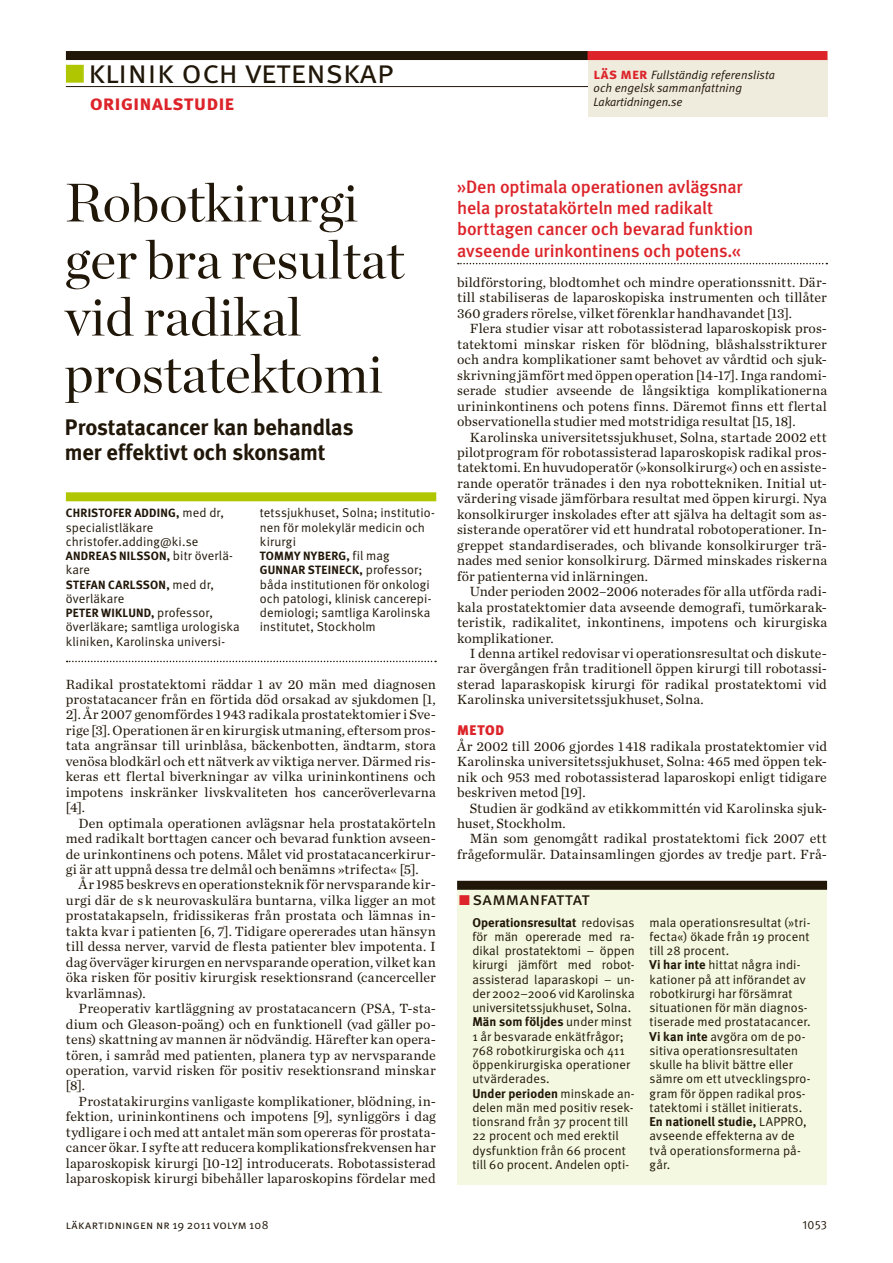
<style>
.page{position:relative;width:893px;height:1263px;background:#fff}
.page>*{position:absolute;margin:0;border:0;box-sizing:border-box;transform-origin:0 0}
.t1{font:54px/57px "Chronicle LT Display";color:#211709}
.t2{font:33px "Meta LT Normal Small Caps";color:#211709}
.t3{font:22.5px/25.5px "Meta LT Bold";letter-spacing:-.005em;color:#211709}
.t4{font:21px "Meta LT Bold Small Caps";color:#dc242a}
.t5{font:18px/21px "Meta LT Medium";letter-spacing:-.01em;color:#dc242a}
.t6{font:18px "Meta LT Book Small Caps";color:#211709}
.t7{font:13.95px/15.5px "Chronicle LT Text";letter-spacing:.01em;color:#211709;text-align:justify}
.t8{font:13.95px "Meta LT Black";color:#dc242a}
.t9{font:12.75px/14.2px "Meta LT Normal";letter-spacing:.01em;color:#211709}
.t10{font:12.75px "Meta LT Bold";letter-spacing:.005em;color:#211709}
.t11{font:12px/14.2px "Meta LT Bold";letter-spacing:.11em;color:#211709;text-align:center}
.t12{font:italic 12px/13.5px "Meta LT Normal";letter-spacing:.005em;color:#211709}
.t13{font:12px "Meta LT Normal Small Caps";letter-spacing:.015em;color:#211709}
.t14{font:12px "Meta LT Bold";letter-spacing:.09em;color:#211709}
.t15{font:12px "Meta LT Bold";letter-spacing:.145em;color:#211709}
.t16{font:12px "Meta LT Normal Utilities";color:#211709}
.s1{color:#afc600}
.s2{font-family:"Meta LT Bold Small Caps";font-style:normal;font-size:15px;color:#dc242a}
.s3{font-family:"Meta LT Normal";font-size:12.75px}
.s4{color:#dc242a}
.s5{font-family:"Meta LT Normal"}
.s6{font-family:"Meta LT Bold"}
</style>
<div class="page">
<div style="left:66px;top:51px;width:761px;height:9px;background:#211709"></div>
<hr style="left:66px;top:86px;width:761px;height:1px;background:#211709">
<div style="left:66px;top:65px;width:18px;height:18px;border:2px solid #afc600"></div>
<div style="left:588px;top:51px;width:239px;height:66px;background:#efebdd"></div>
<div style="left:588px;top:51px;width:239px;height:9px;background:#dc242a"></div>
<div style="left:457px;top:898px;width:370px;height:287px;background:#f4f8e1"></div>
<div style="left:457px;top:890px;width:370px;height:16px;background:#f4f8e1"></div>
<div style="left:457px;top:881px;width:370px;height:9px;background:#211709"></div>
<div style="left:66px;top:492px;width:370px;height:9px;background:#afc600"></div>
<svg style="left:67px;top:661px;width:369px;height:1px"></svg>
<svg style="left:458px;top:263px;width:369px;height:1px"></svg>
<h2 class="t2" style="left:66px;top:52px;width:329px"><span class="s1">■</span> klinik och vetenskap</h2>
<h3 class="t4" style="left:90px;top:90px;width:146px">originalstudie</h3>
<p class="t12" style="left:594px;top:68px;width:183px"><span class="s2">läs mer</span> Fullständig referenslista och engelsk sammanfattning<br>Lakartidningen.se</p>
<h1 class="t1" style="left:65px;top:174px;width:341px">Robotkirurgi ger bra resultat vid radikal prostatektomi</h1>
<h3 class="t3" style="left:65px;top:414px;width:290px">Prostatacancer kan behandlas mer effektivt och skonsamt</h3>
<p class="t14" style="left:66px;top:506px;width:159px">Christofer Adding, <span class="s3">med dr,</span></p>
<p class="t9" style="left:66px;top:520px;width:134px">specialistläkare christofer.adding@ki.se</p>
<p class="t11" style="left:66px;top:549px;width:168px">Andreas Nilsson, <span class="s3">bitr överlä-</span></p>
<p class="t9" style="left:66px;top:563px;width:26px">kare</p>
<p class="t15" style="left:66px;top:577px;width:150px">Stefan Carlsson, <span class="s3">med dr,</span></p>
<p class="t9" style="left:66px;top:591px;width:60px">överläkare</p>
<p class="t11" style="left:66px;top:606px;width:149px">Peter Wiklund, <span class="s3">professor,</span></p>
<p class="t9" style="left:66px;top:620px;width:175px">överläkare; samtliga urologiska kliniken, Karolinska universi-</p>
<p class="t9" style="left:260px;top:506px;width:176px">tetssjukhuset, Solna; institutio&shy;nen för molekylär medicin och kirurgi</p>
<p class="t11" style="left:260px;top:549px;width:10px">Tomm</p>
<p class="t11" style="left:260px;top:549px;width:164px">y Nyberg, <span class="s3">fil mag<br></span>Gu nnar Steineck, <span class="s3">professor;</span></p>
<p class="t9" style="left:260px;top:577px;width:173px">båda institutionen för onkologi och patologi, klinisk cancerepi&shy;demiologi; samtliga Karolinska institutet, Stockholm</p>
<p class="t7" style="left:66px;top:676px;width:371px">Radikal prostatektomi räddar 1 av 20 män med diagnosen prostatacancer från en förtida död orsakad av sjukdomen [1, 2]. År 2007 genomfördes 1943 radikala prostatektomier i Sve&shy;rige [3]. Operationen är en kirurgisk utmaning, eftersom pros&shy;tata angränsar till urinblåsa, bäckenbotten, ändtarm, stora venösa blodkärl och ett nätverk av viktiga nerver. Därmed ris&shy;keras ett flertal biverkningar av vilka urininkontinens och impotens inskränker livskvaliteten hos canceröverlevarna [4].</p>
<p class="t7" style="left:66px;top:815px;width:371px;text-indent:13px">Den optimala operationen avlägsnar hela prostatakörteln med radikalt borttagen cancer och bevarad funktion avseen&shy;de urinkontinens och potens. Målet vid prostatacancerkirur&shy;gi är att uppnå dessa tre delmål och benämns »trifecta« [5].</p>
<p class="t7" style="left:66px;top:877px;width:371px;text-indent:13px">År 1985 beskrevs en operationsteknik för nervsparande kir&shy;urgi där de sk neurovaskulära buntarna, vilka ligger an mot prostatakapseln, fridissikeras från prostata och lämnas in&shy;takta kvar i patienten [6, 7]. Tidigare opererades utan hänsyn till dessa nerver, varvid de flesta patienter blev impotenta. I dag överväger kirurgen en nervsparande operation, vilket kan öka risken för positiv kirurgisk resektionsrand (cancerceller kvarlämnas).</p>
<p class="t7" style="left:66px;top:1001px;width:371px;text-indent:13px">Preoperativ kartläggning av prostatacancern (PSA, T-sta&shy;dium och Gleason-poäng) och en funktionell (vad gäller po&shy;tens) skattning av mannen är nödvändig. Härefter kan opera&shy;tören, i samråd med patienten, planera typ av nervsparande operation, varvid risken för positiv resektionsrand minskar [8].</p>
<p class="t7" style="left:66px;top:1093px;width:371px;text-indent:13px">Prostatakirurgins vanligaste komplikationer, blödning, in&shy;fektion, urininkontinens och impotens [9], synliggörs i dag tydligare i och med att antalet män som opereras för prostata&shy;cancer ökar. I syfte att reducera komplikationsfrekvensen har laparoskopisk kirurgi [10-12] introducerats. Robotassisterad laparoskopisk kirurgi bibehåller laparoskopins fördelar med</p>
<p class="t5" style="left:457px;top:177px;width:298px">»Den optimala operationen avlägsnar hela prostatakörteln med radikalt borttagen cancer och bevarad funktion avseende urinkontinens och potens.«</p>
<p class="t7" style="left:457px;top:274px;width:371px">bildförstoring, blodtomhet och mindre operationssnitt. Där&shy;till stabiliseras de laparoskopiska instrumenten och tillåter 360 graders rörelse, vilket förenklar handhavandet [13].</p>
<p class="t7" style="left:457px;top:321px;width:371px;text-indent:13px">Flera studier visar att robotassisterad laparoskopisk pros&shy;tatektomi minskar risken för blödning, blåshalsstrikturer och andra komplikationer samt behovet av vårdtid och sjuk&shy;skrivning jämfört med öppen operation [14-17]. Inga randomi&shy;serade studier avseende de långsiktiga komplikationerna urininkontinens och potens finns. Däremot finns ett flertal observationella studier med motstridiga resultat [15, 18].</p>
<p class="t7" style="left:457px;top:429px;width:371px;text-indent:13px">Karolinska universitetssjukhuset, Solna, startade 2002 ett pilotprogram för robotassisterad laparoskopisk radikal pros&shy;tatektomi. En huvudoperatör (»konsolkirurg«) och en assiste&shy;rande operatör tränades i den nya robottekniken. Initial ut&shy;värdering visade jämförbara resultat med öppen kirurgi. Nya konsolkirurger inskolades efter att själva ha deltagit som as&shy;sisterande operatörer vid ett hundratal robotoperationer. In&shy;greppet standardiserades, och blivande konsolkirurger trä&shy;nades med senior konsolkirurg. Därmed minskades riskerna för patienterna vid inlärningen.</p>
<p class="t7" style="left:457px;top:584px;width:371px;text-indent:13px">Under perioden 2002–2006 noterades för alla utförda radi&shy;kala prostatektomier data avseende demografi, tumörkarak&shy;teristik, radikalitet, inkontinens, impotens och kirurgiska komplikationer.</p>
<p class="t7" style="left:457px;top:645px;width:371px;text-indent:13px">I denna artikel redovisar vi operationsresultat och diskute&shy;rar övergången från traditionell öppen kirurgi till robotassi&shy;sterad laparaskopisk kirurgi för radikal prostatektomi vid Karolinska universitetssjukhuset, Solna.</p>
<p class="t8" style="left:457px;top:722px;width:48px">Metod</p>
<p class="t7" style="left:457px;top:738px;width:371px">År 2002 till 2006 gjordes 1418 radikala prostatektomier vid Karolinska universitetssjukhuset, Solna: 465 med öppen tek&shy;nik och 953 med robotassisterad laparoskopi enligt tidigare beskriven metod [19].</p>
<p class="t7" style="left:457px;top:800px;width:371px;text-indent:13px">Studien är godkänd av etikkommittén vid Karolinska sjuk&shy;huset, Stockholm.</p>
<p class="t7" style="left:457px;top:831px;width:371px;text-align:right">Män som genomgått radikal prostatektomi fick 2007 ett frågeformulär. Datainsamlingen gjordes av tredje part. Frå-</p>
<p class="t6" style="left:459px;top:888px;width:132px"><span class="s4">■</span> sammanfattat</p>
<p class="t10" style="left:472px;top:914px;width:164px">Operationsresultat <span class="s5">redovisas</span></p>
<p class="t9" style="left:472px;top:929px;width:164px;text-align:justify">för män opererade med ra&shy;dikal prostatektomi – öppen kirurgi jämfört med robot&shy;assisterad laparaskopi – un&shy;der 2002–2006 vid Karolinska universitetssjukhuset, Solna.</p>
<p class="t10" style="left:472px;top:1014px;width:161px">Män som följdes <span class="s5">under minst</span></p>
<p class="t9" style="left:472px;top:1029px;width:159px">1 år besvarade enkätfrågor;<br>768 robotkirurgiska och 411 öppenkirurgiska operationer utvärderades.</p>
<p class="t10" style="left:472px;top:1085px;width:164px">Under perioden <span class="s5">minskade an-</span></p>
<p class="t9" style="left:472px;top:1100px;width:163px">delen män med positiv resek&shy;tionsrand från 37 procent till<br>22 procent och med erektil dysfunktion från 66 procent till 60 procent. Andelen opti-</p>
<p class="t9" style="left:649px;top:915px;width:163px">mala operationsresultat (»tri&shy;fecta«) ökade från 19 procent till 28 procent.<br><span class="s6">Vi har inte</span> hittat några indi&shy;kationer på att införandet av robotkirurgi har försämrat situationen för män diagnos&shy;tiserade med prostatacancer.<br><span class="s6">Vi kan inte</span> avgöra om de po&shy;sitiva operationsresultaten skulle ha blivit bättre eller sämre om ett utvecklingspro&shy;gram för öppen radikal pros&shy;tatektomi i stället initierats.</p>
<p class="t10" style="left:649px;top:1114px;width:159px">En nationell studie, <span class="s5">LAPPRO,</span></p>
<p class="t9" style="left:649px;top:1129px;width:153px">avseende effekterna av de två operationsformerna på&shy;går.</p>
<p class="t13" style="left:66px;top:1218px;width:204px">läkartidningen nr 19 2011 volym 108</p>
<p class="t16" style="left:802px;top:1218px;width:26px">1053</p>
</div>
